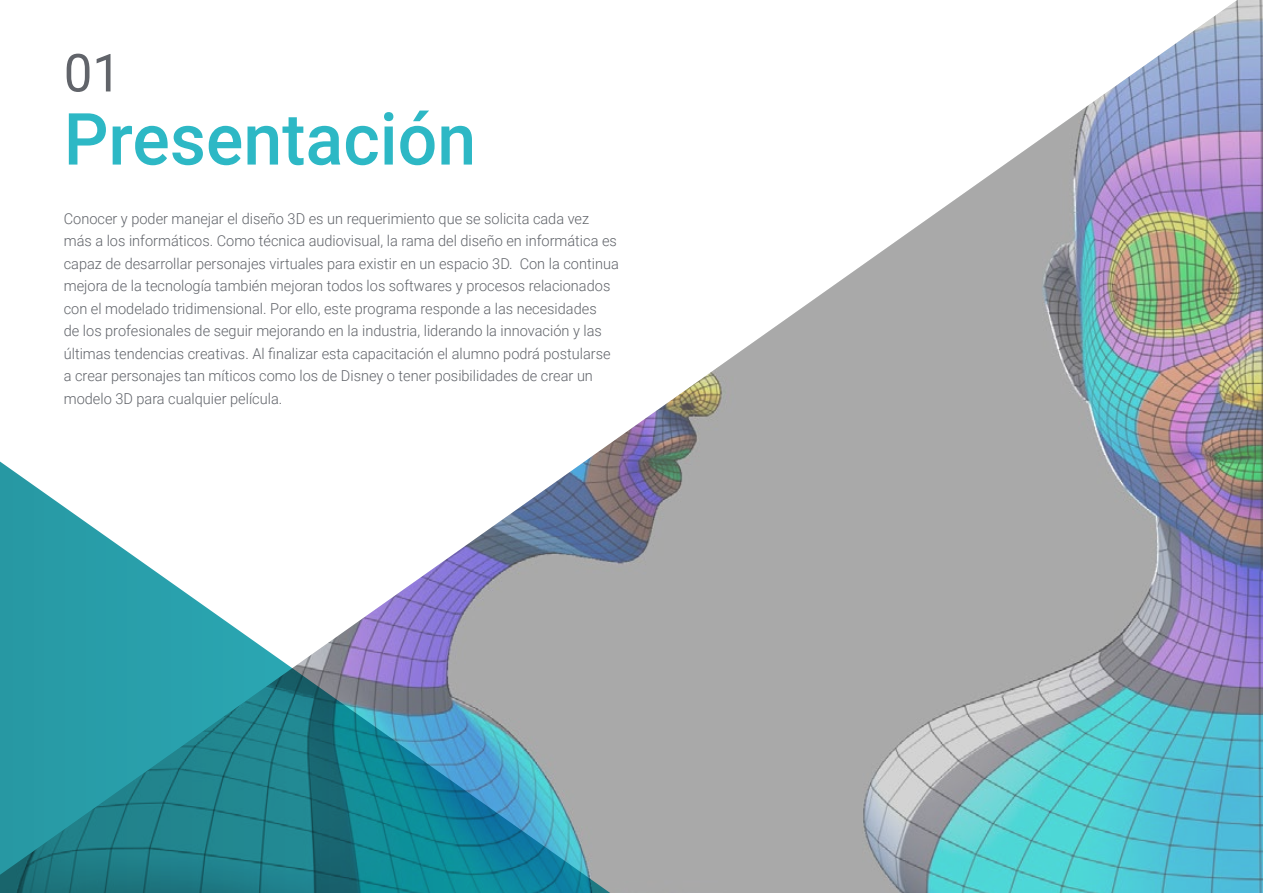
<style>
.page{position:relative;width:1263px;height:893px;background:#fff}
.page>*{position:absolute;margin:0;border:0;box-sizing:border-box;transform-origin:0 0}
.t1{font:500 72px "Roboto";color:#2db8c5}
.t2{font:52.5px "Roboto";color:#61646a}
.t3{font:300 15px/22.5px "Roboto";color:#61646a}
</style>
<div class="page">
<img style="left:606px;top:0;width:657px;height:893px">
<svg style="left:0;top:446px;width:640px;height:447px"></svg>
<h2 class="t2" style="left:64px;top:36px;width:59px">01</h2>
<h1 class="t1" style="left:64px;top:89px;width:414px">Presentación</h1>
<p class="t3" style="left:64px;top:207px;width:556px">Conocer y poder manejar el diseño 3D es un requerimiento que se solicita cada vez más a los informáticos. Como técnica audiovisual, la rama del diseño en informática es capaz de desarrollar personajes virtuales para existir en un espacio 3D. Con la continua mejora de la tecnología también mejoran todos los softwares y procesos relacionados con el modelado tridimensional. Por ello, este programa responde a las necesidades<br>de los profesionales de seguir mejorando en la industria, liderando la innovación y las últimas tendencias creativas. Al finalizar esta capacitación el alumno podrá postularse a crear personajes tan míticos como los de Disney o tener posibilidades de crear un modelo 3D para cualquier película.</p>
</div>
